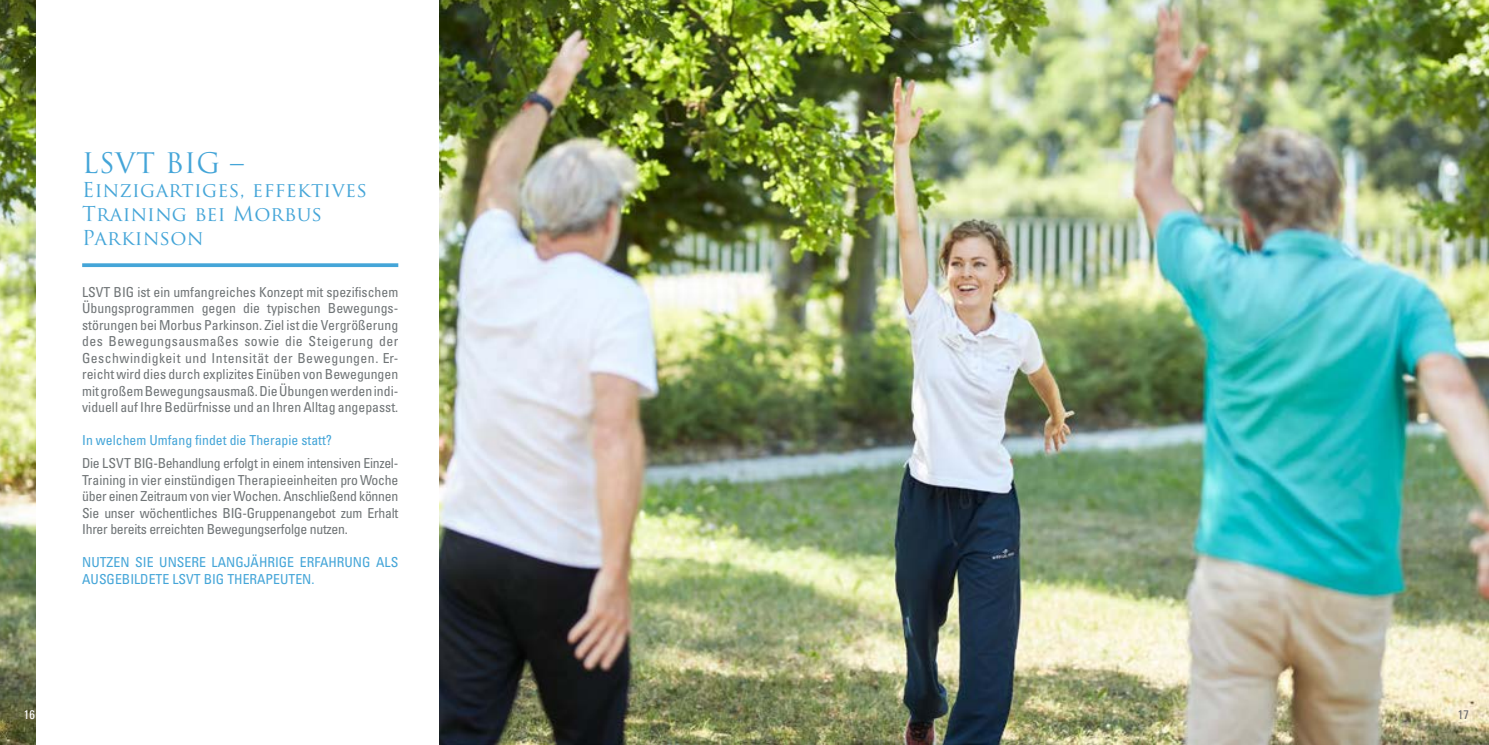
<style>
.page{position:relative;width:1489px;height:745px;background:#fff}
.page>*{position:absolute;margin:0;border:0;box-sizing:border-box;transform-origin:0 0}
.t1{font:27.5px "Trajan Pro";letter-spacing:.015em;color:#44a5d8}
.t2{font:20px/24px "Trajan Pro";letter-spacing:.02em;color:#44a5d8}
.t3{font:condensed 13.75px/16.5px "Univers";letter-spacing:-.01em;color:#6f7476;text-align:justify}
.t4{font:condensed 13.75px/16.5px "Univers";color:#44a5d8}
.t5{font:condensed 12.5px "Univers";color:#fff}
.t6{font:condensed 12.5px "Univers";color:#706f6f}
</style>
<div class="page">
<img style="left:439px;top:0;width:1049px;height:744px">
<img style="left:0;top:0;width:36px;height:744px">
<svg style="left:82px;top:263px;width:316px;height:4px"></svg>
<div style="left:1451px;top:701px;width:24px;height:24px;background:#fff;opacity:.75"></div>
<h1 class="t1" style="left:82px;top:146px;width:163px">LSVT BIG –</h1>
<h2 class="t2" style="left:82px;top:178px;width:286px">Einzigartiges, effektives<br>Training bei Morbus<br>Parkinson</h2>
<p class="t3" style="left:82px;top:283px;width:317px">LSVT BIG ist ein umfangreiches Konzept mit spezifischem Übungsprogrammen gegen die typischen Bewegungs&shy;störungen bei Morbus Parkinson. Ziel ist die Vergrößerung des Bewegungsausmaßes sowie die Steigerung der Geschwindigkeit und Intensität der Bewegungen. Er&shy;reicht wird dies durch explizites Einüben von Bewegungen mit großem Bewegungsausmaß. Die Übungen werden indi&shy;viduell auf Ihre Bedürfnisse und an Ihren Alltag angepasst.</p>
<p class="t4" style="left:82px;top:432px;width:251px">In welchem Umfang findet die Therapie statt?</p>
<p class="t3" style="left:82px;top:454px;width:317px">Die LSVT BIG-Behandlung erfolgt in einem intensiven Einzel-Training in vier einstündigen Therapieeinheiten pro Woche über einen Zeitraum von vier Wochen. Anschließend können Sie unser wöchentliches BIG-Gruppenangebot zum Erhalt Ihrer bereits erreichten Bewegungserfolge nutzen.</p>
<p class="t4" style="left:82px;top:553px;width:317px">NUTZEN SIE UNSERE LANGJÄHRIGE ERFAHRUNG ALS<br>AUSGEBILDETE LSVT BIG THERAPEUTEN.</p>
<p class="t5" style="left:24px;top:706px;width:13px">16</p>
<p class="t6" style="left:1457px;top:706px;width:13px">17</p>
</div>
